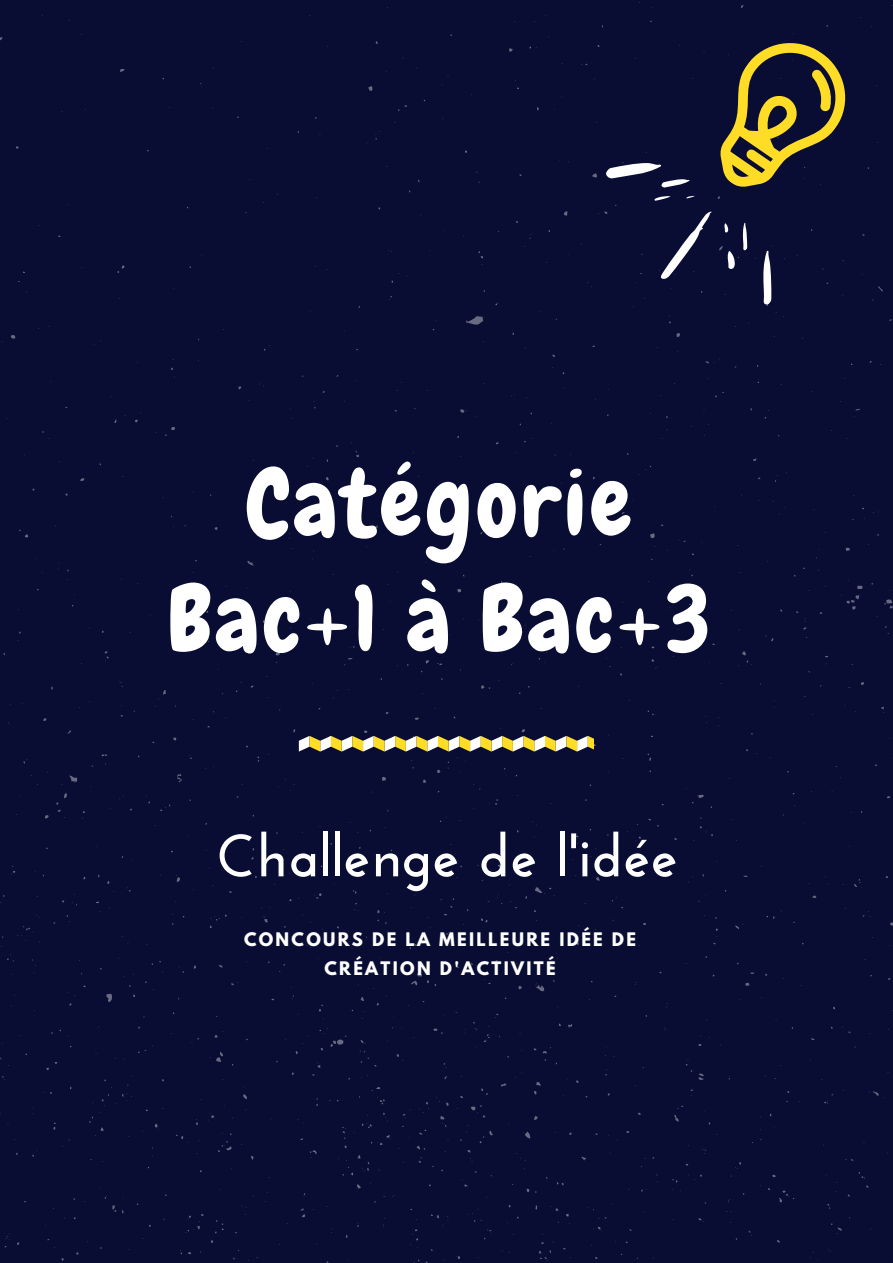
<style>
.page{position:relative;width:893px;height:1263px;background:#090d33}
.page>*{position:absolute;margin:0;border:0;box-sizing:border-box;transform-origin:0 0}
.t1{font:92.7px/115.4px "Chewy";letter-spacing:.04em;color:#fff;text-align:center}
.t2{font:700 59.62px "Josefin Sans";letter-spacing:.01em;color:#fff}
.t3{font:700 16.58px/29.2px "League Spartan";letter-spacing:.14em;color:#fff;text-align:center}
</style>
<div class="page">
<svg style="left:604px;top:22px;width:262px;height:284px;background:#232436"></svg>
<svg style="left:299px;top:736px;width:294px;height:16px"></svg>
<h1 class="t1" style="left:168px;top:446px;width:544px">Catégorie<br>Bac+1 à Bac+3</h1>
<h2 class="t2" style="left:216px;top:831px;width:463px">Challenge de l'idée</h2>
<p class="t3" style="left:244px;top:927px;width:394px">CONCOURS DE LA MEILLEURE IDÉE DE<br>CRÉATION D'ACTIVITÉ</p>
</div>
